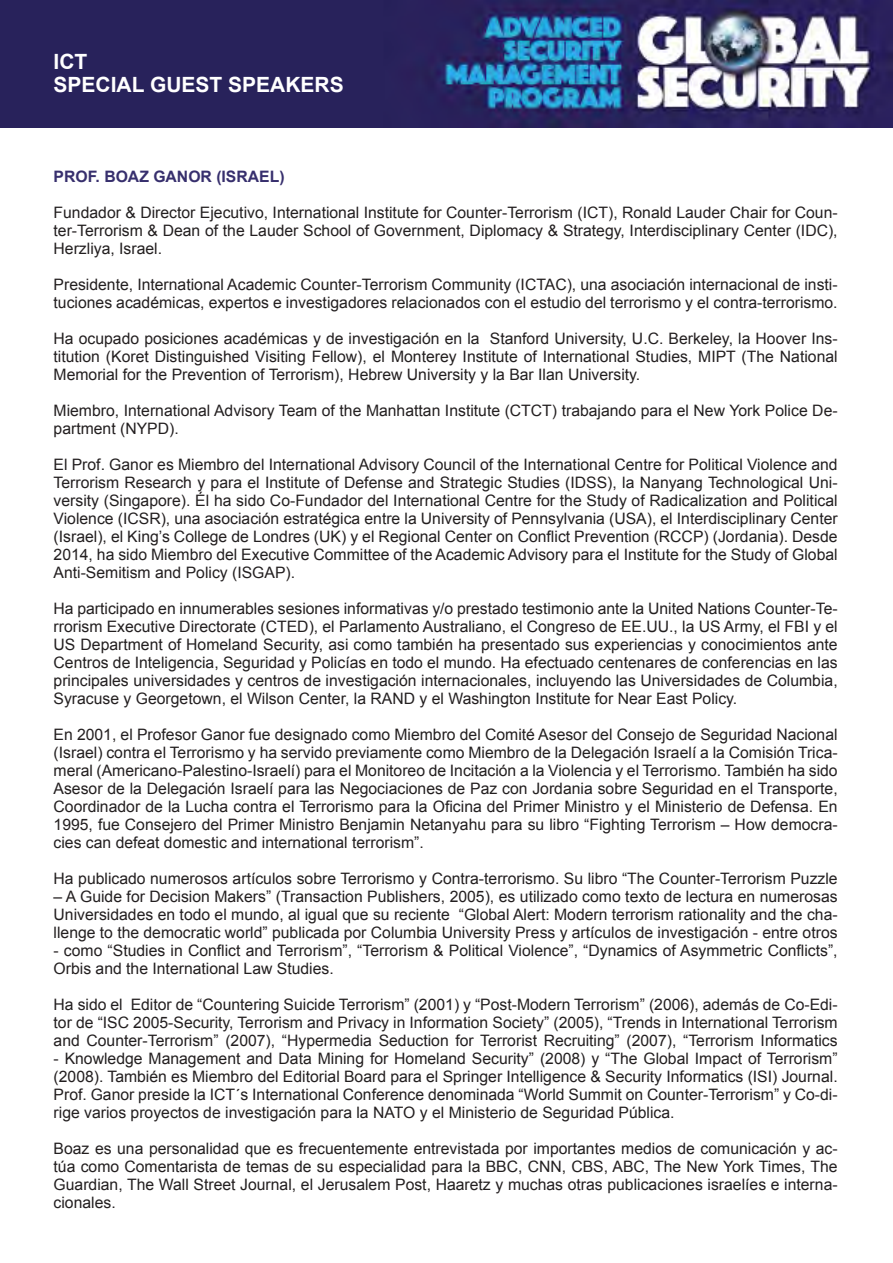
<style>
.page{position:relative;width:893px;height:1263px;background:#fff}
.page>*{position:absolute;margin:0;border:0;box-sizing:border-box;transform-origin:0 0}
.t1{font:700 21px "Arial";color:#fff}
.t2{font:15.75px/18px "Arial";color:#231f20;text-align:justify}
.t3{font:700 15.75px "Arial";color:#372f6d}
</style>
<div class="page">
<img style="left:0;top:0;width:892px;height:128px">
<p class="t1" style="left:54px;top:48px;width:35px">ICT</p>
<p class="t1" style="left:54px;top:71px;width:292px">SPECIAL GUEST SPEAKERS</p>
<p class="t3" style="left:54px;top:166px;width:233px">PROF. BOAZ GANOR (ISRAEL)</p>
<p class="t2" style="left:54px;top:203px;width:786px">Fundador &amp; Director Ejecutivo, International Institute for Counter-Terrorism (ICT), Ronald Lauder Chair for Coun&shy;ter-Terrorism &amp; Dean of the Lauder School of Government, Diplomacy &amp; Strategy, Interdisciplinary Center (IDC), Herzliya, Israel.</p>
<p class="t2" style="left:54px;top:275px;width:786px">Presidente, International Academic Counter-Terrorism Community (ICTAC), una asociación internacional de insti&shy;tuciones académicas, expertos e investigadores relacionados con el estudio del terrorismo y el contra-terrorismo.</p>
<p class="t2" style="left:54px;top:329px;width:786px">Ha ocupado posiciones académicas y de investigación en la Stanford University, U.C. Berkeley, la Hoover Ins&shy;titution (Koret Distinguished Visiting Fellow), el Monterey Institute of International Studies, MIPT (The National Memorial for the Prevention of Terrorism), Hebrew University y la Bar Ilan University.</p>
<p class="t2" style="left:54px;top:401px;width:786px">Miembro, International Advisory Team of the Manhattan Institute (CTCT) trabajando para el New York Police De&shy;partment (NYPD).</p>
<p class="t2" style="left:54px;top:455px;width:786px">El Prof. Ganor es Miembro del International Advisory Council of the International Centre for Political Violence and Terrorism Research y para el Institute of Defense and Strategic Studies (IDSS), la Nanyang Technological Uni&shy;versity (Singapore). Él ha sido Co-Fundador del International Centre for the Study of Radicalization and Political Violence (ICSR), una asociación estratégica entre la University of Pennsylvania (USA), el Interdisciplinary Center (Israel), el King’s College de Londres (UK) y el Regional Center on Conflict Prevention (RCCP) (Jordania). Desde 2014, ha sido Miembro del Executive Committee of the Academic Advisory para el Institute for the Study of Global Anti-Semitism and Policy (ISGAP).</p>
<p class="t2" style="left:54px;top:599px;width:786px">Ha participado en innumerables sesiones informativas y/o prestado testimonio ante la United Nations Counter-Te&shy;rrorism Executive Directorate (CTED), el Parlamento Australiano, el Congreso de EE.UU., la US Army, el FBI y el US Department of Homeland Security, asi como también ha presentado sus experiencias y conocimientos ante Centros de Inteligencia, Seguridad y Policías en todo el mundo. Ha efectuado centenares de conferencias en las principales universidades y centros de investigación internacionales, incluyendo las Universidades de Columbia, Syracuse y Georgetown, el Wilson Center, la RAND y el Washington Institute for Near East Policy.</p>
<p class="t2" style="left:54px;top:725px;width:786px">En 2001, el Profesor Ganor fue designado como Miembro del Comité Asesor del Consejo de Seguridad Nacional (Israel) contra el Terrorismo y ha servido previamente como Miembro de la Delegación Israelí a la Comisión Trica&shy;meral (Americano-Palestino-Israelí) para el Monitoreo de Incitación a la Violencia y el Terrorismo. También ha sido Asesor de la Delegación Israelí para las Negociaciones de Paz con Jordania sobre Seguridad en el Transporte, Coordinador de la Lucha contra el Terrorismo para la Oficina del Primer Ministro y el Ministerio de Defensa. En 1995, fue Consejero del Primer Ministro Benjamin Netanyahu para su libro “Fighting Terrorism – How democra&shy;cies can defeat domestic and international terrorism”.</p>
<p class="t2" style="left:54px;top:869px;width:786px">Ha publicado numerosos artículos sobre Terrorismo y Contra-terrorismo. Su libro “The Counter-Terrorism Puzzle</p>
<p class="t2" style="left:54px;top:887px;width:786px">– A Guide for Decision Makers” (Transaction Publishers, 2005), es utilizado como texto de lectura en numerosas Universidades en todo el mundo, al igual que su reciente “Global Alert: Modern terrorism rationality and the cha&shy;llenge to the democratic world” publicada por Columbia University Press y artículos de investigación - entre otros</p>
<p class="t2" style="left:54px;top:941px;width:786px">- como “Studies in Conflict and Terrorism”, “Terrorism &amp; Political Violence”, “Dynamics of Asymmetric Conflicts”,<br>Orbis and the International Law Studies.</p>
<p class="t2" style="left:54px;top:995px;width:786px">Ha sido el Editor de “Countering Suicide Terrorism” (2001) y “Post-Modern Terrorism” (2006), además de Co-Edi&shy;tor de “ISC 2005-Security, Terrorism and Privacy in Information Society” (2005), “Trends in International Terrorism and Counter-Terrorism” (2007), “Hypermedia Seduction for Terrorist Recruiting” (2007), “Terrorism Informatics</p>
<p class="t2" style="left:54px;top:1049px;width:786px">- Knowledge Management and Data Mining for Homeland Security” (2008) y “The Global Impact of Terrorism” (2008). También es Miembro del Editorial Board para el Springer Intelligence &amp; Security Informatics (ISI) Journal.</p>
<p class="t2" style="left:54px;top:1085px;width:786px">Prof. Ganor preside la ICT´s International Conference denominada “World Summit on Counter-Terrorism” y Co-di&shy;rige varios proyectos de investigación para la NATO y el Ministerio de Seguridad Pública.</p>
<p class="t2" style="left:54px;top:1139px;width:786px">Boaz es una personalidad que es frecuentemente entrevistada por importantes medios de comunicación y ac&shy;túa como Comentarista de temas de su especialidad para la BBC, CNN, CBS, ABC, The New York Times, The Guardian, The Wall Street Journal, el Jerusalem Post, Haaretz y muchas otras publicaciones israelíes e interna&shy;cionales.</p>
</div>
